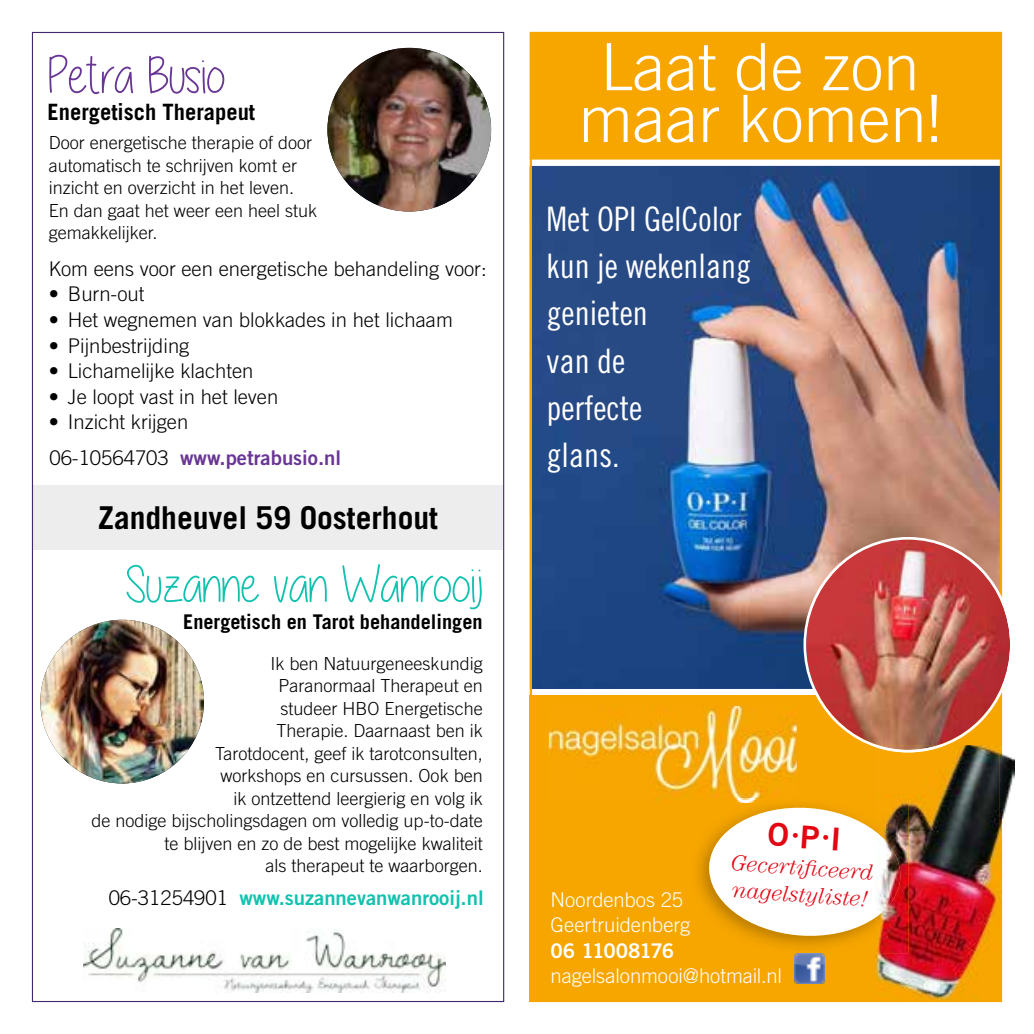
<style>
.page{position:relative;width:1034px;height:1034px;background:#fff}
.page>*{position:absolute;margin:0;border:0;box-sizing:border-box;transform-origin:0 0}
.t1{font:300 65.25px/51.8px "Trade Gothic LT Std";color:#fff;text-align:center}
.t2{font:51.75px "Alittlesunshine";color:#12c2af}
.t3{font:51.75px "Alittlesunshine";color:#693695}
.t4{font:33.75px/47.2px "Trade Gothic LT Std Cn 18";color:#fff}
.t5{font:700 31.5px "Trade Gothic LT Std";color:#000}
.t6{font:italic 300 22.5px/27px "Century Std";color:#e30613}
.t7{font:700 22.5px "Trade Gothic LT Std";color:#000}
.t8{font:300 20.25px "Trade Gothic LT Std";color:#000}
.t9{font:300 20.25px/25.4px "Trade Gothic LT Std";color:#fff}
.t10{font:20.25px "Trade Gothic LT Std Bd 2";color:#12c2af}
.t11{font:700 20.25px "Trade Gothic LT Std";color:#000}
.t12{font:20.25px "Trade Gothic LT Std Bd 2";color:#693695}
.t13{font:20.25px "Trade Gothic LT Std Bd 2";letter-spacing:-.05em;color:#fff}
.t14{font:300 18px/22.5px "Trade Gothic LT Std";color:#000}
.s1{font-family:"Trade Gothic LT Std";font-weight:300;color:#000}
</style>
<div class="page">
<svg style="left:31px;top:31px;width:473px;height:971px"></svg>
<img style="left:327px;top:48px;width:164px;height:163px;border-radius:82px">
<img style="left:84px;top:927px;width:361px;height:65px">
<img style="left:40px;top:619px;width:164px;height:164px;border-radius:82px">
<img style="left:529px;top:32px;width:472px;height:969px">
<img style="left:803px;top:537px;width:207px;height:215px">
<img style="left:875px;top:745px;width:139px;height:255px">
<img style="left:875px;top:745px;width:124px;height:254px">
<img style="left:875px;top:745px;width:70px;height:7px">
<svg style="left:706px;top:804px;width:196px;height:134px"></svg>
<h2 class="t3" style="left:48px;top:48px;width:179px">Petra Busio</h2>
<p class="t7" style="left:48px;top:98px;width:209px">Energetisch Therapeut</p>
<p class="t14" style="left:49px;top:131px;width:270px">Door energetische therapie of door automatisch te schrijven komt er inzicht en overzicht in het leven.<br>En dan gaat het weer een heel stuk gemakkelijker.</p>
<p class="t8" style="left:49px;top:256px;width:439px">Kom eens voor een energetische behandeling voor:</p>
<p class="t8" style="left:49px;top:282px;width:97px">• Burn-out</p>
<p class="t8" style="left:49px;top:308px;width:405px">• Het wegnemen van blokkades in het lichaam</p>
<p class="t8" style="left:49px;top:333px;width:142px">• Pijnbestrijding</p>
<p class="t8" style="left:49px;top:359px;width:206px">• Lichamelijke klachten</p>
<p class="t8" style="left:49px;top:384px;width:231px">• Je loopt vast in het leven</p>
<p class="t8" style="left:49px;top:410px;width:141px">• Inzicht krijgen</p>
<p class="t12" style="left:49px;top:445px;width:293px"><span class="s1">06-10564703</span> www.petrabusio.nl</p>
<h3 class="t5" style="left:98px;top:498px;width:341px">Zandheuvel 59 Oosterhout</h3>
<h2 class="t2" style="left:125px;top:557px;width:359px">Suzanne van Wanrooij</h2>
<p class="t11" style="left:183px;top:608px;width:301px">Energetisch en Tarot behandelingen</p>
<p class="t14" style="left:91px;top:651px;width:393px;text-align:right">Ik ben Natuurgeneeskundig<br>Paranormaal Therapeut en<br>studeer HBO Energetische<br>Therapie. Daarnaast ben ik<br>Tarotdocent, geef ik tarotconsulten,<br>workshops en cursussen. Ook ben<br>ik ontzettend leergierig en volg ik<br>de nodige bijscholingsdagen om volledig up-to-date te blijven en zo de best mogelijke kwaliteit<br>als therapeut te waarborgen.</p>
<p class="t10" style="left:109px;top:885px;width:376px"><span class="s1">06-31254901</span> www.suzannevanwanrooij.nl</p>
<h1 class="t1" style="left:578px;top:40px;width:364px">Laat de zon maar komen!</h1>
<h3 class="t4" style="left:546px;top:195px;width:206px">Met OPI GelColor kun je wekenlang genieten<br>van de<br>perfecte<br>glans.</h3>
<p class="t6" style="left:732px;top:848px;width:144px;rotate:4deg">Gecertifi ceerd nagelstyliste!</p>
<p class="t9" style="left:550px;top:886px;width:141px">Noordenbos 25<br>Geertruidenberg</p>
<p class="t13" style="left:550px;top:937px;width:125px">06 11008176</p>
<p class="t9" style="left:550px;top:963px;width:233px">nagelsalonmooi@hotmail.nl</p>
</div>
